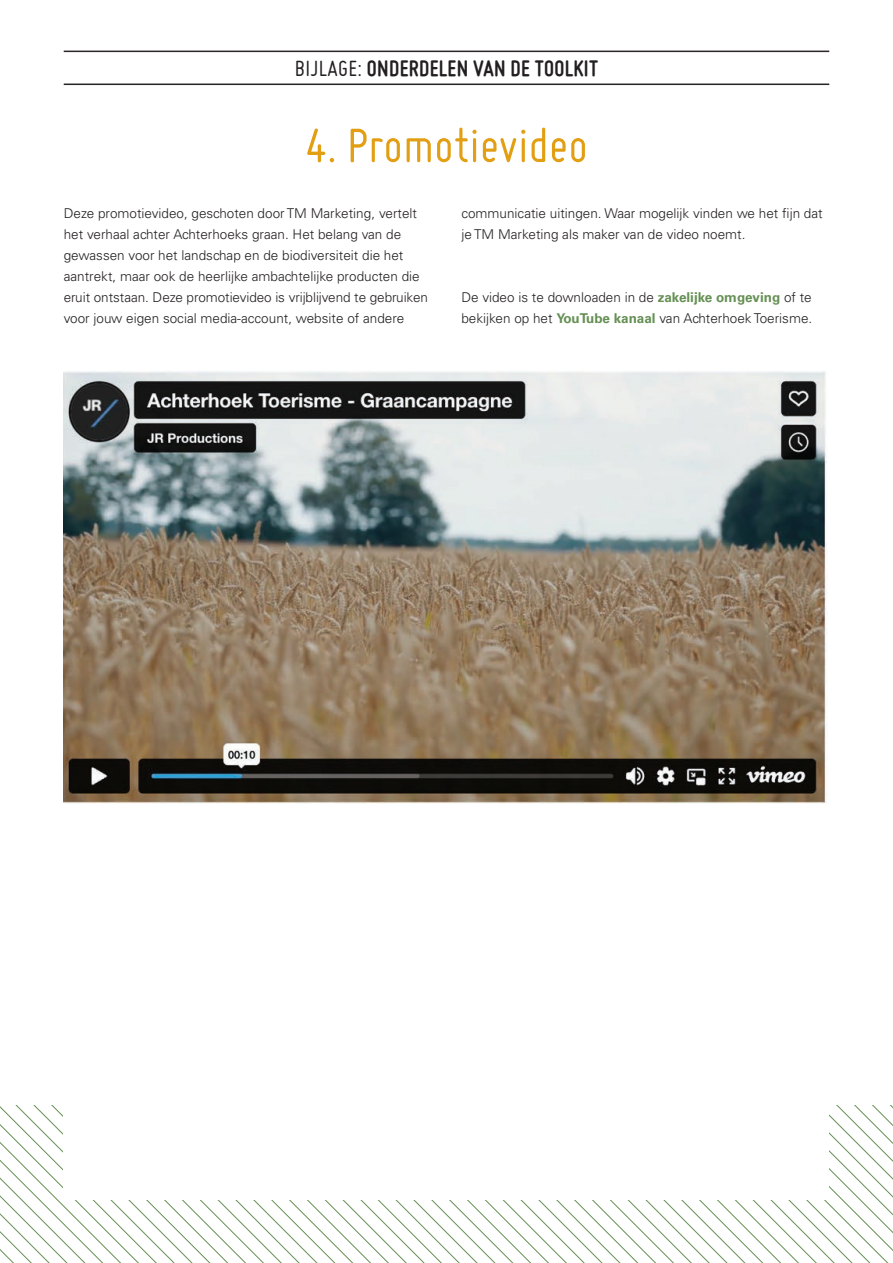
<style>
.page{position:relative;width:893px;height:1263px;background:#fff}
.page>*{position:absolute;margin:0;border:0;box-sizing:border-box;transform-origin:0 0}
.t1{font:52.5px "Miso";color:#e39f13}
.t2{font:700 24px "Miso";letter-spacing:.015em;color:#231f20}
.t3{font:300 13.5px/21px "Univers LT Std";color:#231f20}
.s1{font-weight:400}
.s2{font-weight:700;color:#659054}
</style>
<div class="page">
<svg style="left:0;top:1106px;width:893px;height:157px"></svg>
<hr style="left:64px;top:51px;width:765px;height:1px;background:#231f20">
<hr style="left:64px;top:84px;width:765px;height:1px;background:#231f20">
<img style="left:64px;top:371px;width:763px;height:432px">
<div style="left:64px;top:1042px;width:765px;height:157px;background:#fff"></div>
<h2 class="t2" style="left:295px;top:54px;width:305px"><span class="s1">BIJLAGE:</span> ONDERDELEN VAN DE TOOLKIT</h2>
<h1 class="t1" style="left:305px;top:116px;width:284px">4. Promotievideo</h1>
<p class="t3" style="left:64px;top:203px;width:366px">Deze promotievideo, geschoten door TM Marketing, vertelt het verhaal achter Achterhoeks graan. Het belang van de gewassen voor het landschap en de biodiversiteit die het aantrekt, maar ook de heerlijke ambachtelijke producten die eruit ontstaan. Deze promotievideo is vrijblijvend te gebruiken voor jouw eigen social media-account, website of andere</p>
<p class="t3" style="left:461px;top:203px;width:363px">communicatie uitingen. Waar mogelijk vinden we het fijn dat je TM Marketing als maker van de video noemt.</p>
<p class="t3" style="left:461px;top:287px;width:352px">De video is te downloaden in de <span class="s2">zakelijke omgeving</span> of te bekijken op het <span class="s2">YouTube kanaal</span> van Achterhoek Toerisme.</p>
</div>
